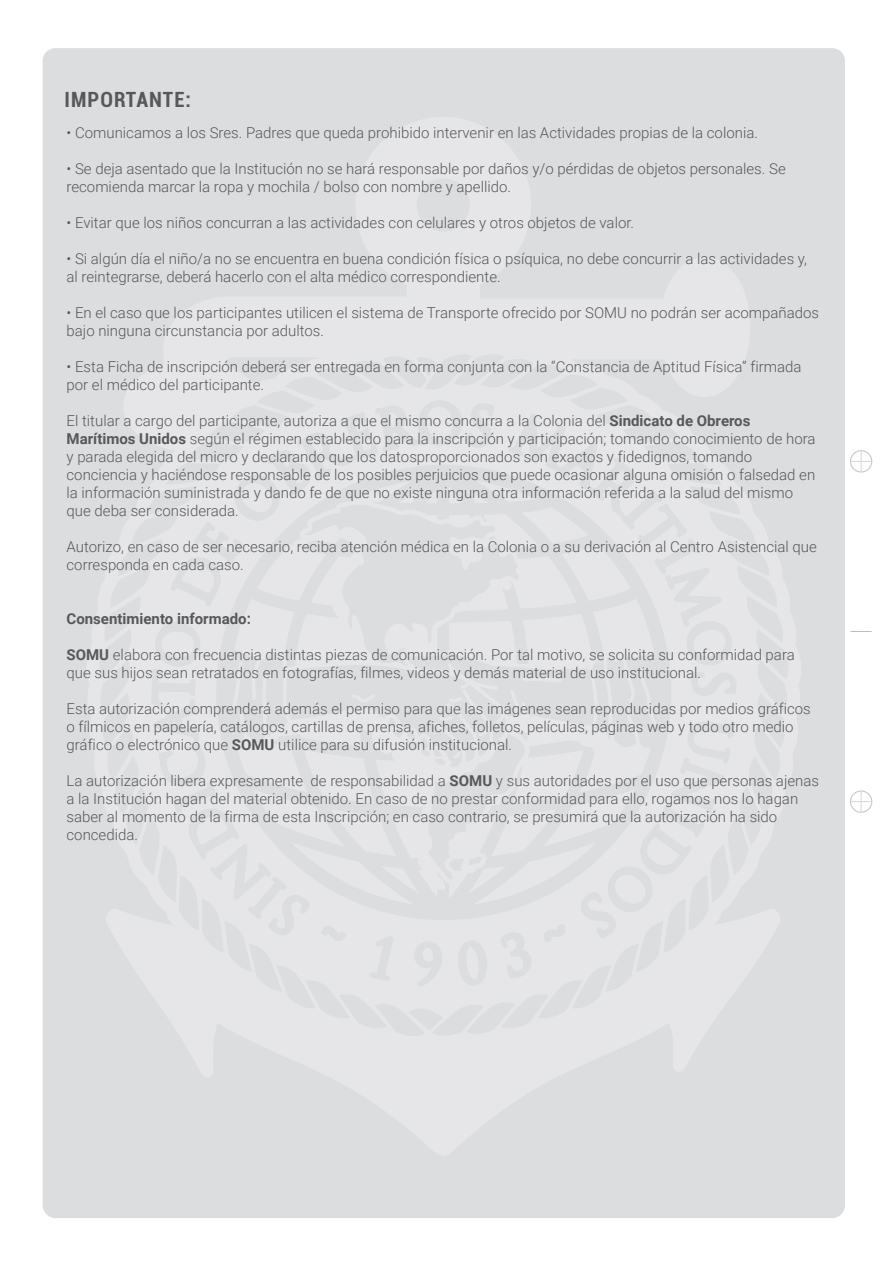
<style>
.page{position:relative;width:893px;height:1263px;background:#fff}
.page>*{position:absolute;margin:0;border:0;box-sizing:border-box;transform-origin:0 0}
.t1{font:700 condensed 21px "Roboto";letter-spacing:.05em;color:#57585a}
.t2{font:300 15px/18px "Roboto";color:#57585a}
.t3{font:700 15px "Roboto";color:#57585a}
.s1{font-weight:700}
</style>
<div class="page">
<div style="left:850px;top:450px;width:22px;height:23px;border:1px solid #c7c8ca;border-radius:50%"></div>
<svg style="left:851px;top:451px;width:21px;height:21px"></svg>
<div style="left:850px;top:790px;width:22px;height:23px;border:1px solid #c7c8ca;border-radius:50%"></div>
<svg style="left:851px;top:791px;width:21px;height:21px"></svg>
<svg style="left:850px;top:631px;width:22px;height:1px"></svg>
<div style="left:43px;top:48px;width:802px;height:1170px;background:#dcdddf;border-radius:13px"></div>
<h1 class="t1" style="left:65px;top:85px;width:128px">IMPORTANTE:</h1>
<p class="t2" style="left:67px;top:123px;width:693px">• Comunicamos a los Sres. Padres que queda prohibido intervenir en las Actividades propias de la colonia.</p>
<p class="t2" style="left:67px;top:159px;width:721px">• Se deja asentado que la Institución no se hará responsable por daños y/o pérdidas de objetos personales. Se recomienda marcar la ropa y mochila / bolso con nombre y apellido.</p>
<p class="t2" style="left:67px;top:213px;width:569px">• Evitar que los niños concurran a las actividades con celulares y otros objetos de valor.</p>
<p class="t2" style="left:67px;top:249px;width:742px">• Si algún día el niño/a no se encuentra en buena condición física o psíquica, no debe concurrir a las actividades y, al reintegrarse, deberá hacerlo con el alta médico correspondiente.</p>
<p class="t2" style="left:67px;top:303px;width:754px">• En el caso que los participantes utilicen el sistema de Transporte ofrecido por SOMU no podrán ser acompañados bajo ninguna circunstancia por adultos.</p>
<p class="t2" style="left:67px;top:357px;width:736px">• Esta Ficha de inscripción deberá ser entregada en forma conjunta con la “Constancia de Aptitud Física” firmada por el médico del participante.</p>
<p class="t2" style="left:67px;top:411px;width:750px">El titular a cargo del participante, autoriza a que el mismo concurra a la Colonia del <span class="s1">Sindicato de Obreros Marítimos Unidos</span> según el régimen establecido para la inscripción y participación; tomando conocimiento de hora y parada elegida del micro y declarando que los datosproporcionados son exactos y fidedignos, tomando conciencia y haciéndose responsable de los posibles perjuicios que puede ocasionar alguna omisión o falsedad en la información suministrada y dando fe de que no existe ninguna otra información referida a la salud del mismo que deba ser considerada.</p>
<p class="t2" style="left:67px;top:537px;width:752px">Autorizo, en caso de ser necesario, reciba atención médica en la Colonia o a su derivación al Centro Asistencial que corresponda en cada caso.</p>
<p class="t3" style="left:67px;top:608px;width:186px">Consentimiento informado:</p>
<p class="t2" style="left:67px;top:645px;width:730px"><span class="s1">SOMU</span> elabora con frecuencia distintas piezas de comunicación. Por tal motivo, se solicita su conformidad para que sus hijos sean retratados en fotografías, filmes, videos y demás material de uso institucional.</p>
<p class="t2" style="left:67px;top:699px;width:746px">Esta autorización comprenderá además el permiso para que las imágenes sean reproducidas por medios gráficos o fílmicos en papelería, catálogos, cartillas de prensa, afiches, folletos, películas, páginas web y todo otro medio gráfico o electrónico que <span class="s1">SOMU</span> utilice para su difusión institucional.</p>
<p class="t2" style="left:67px;top:771px;width:754px">La autorización libera expresamente de responsabilidad a <span class="s1">SOMU</span> y sus autoridades por el uso que personas ajenas a la Institución hagan del material obtenido. En caso de no prestar conformidad para ello, rogamos nos lo hagan saber al momento de la firma de esta Inscripción; en caso contrario, se presumirá que la autorización ha sido concedida.</p>
</div>
